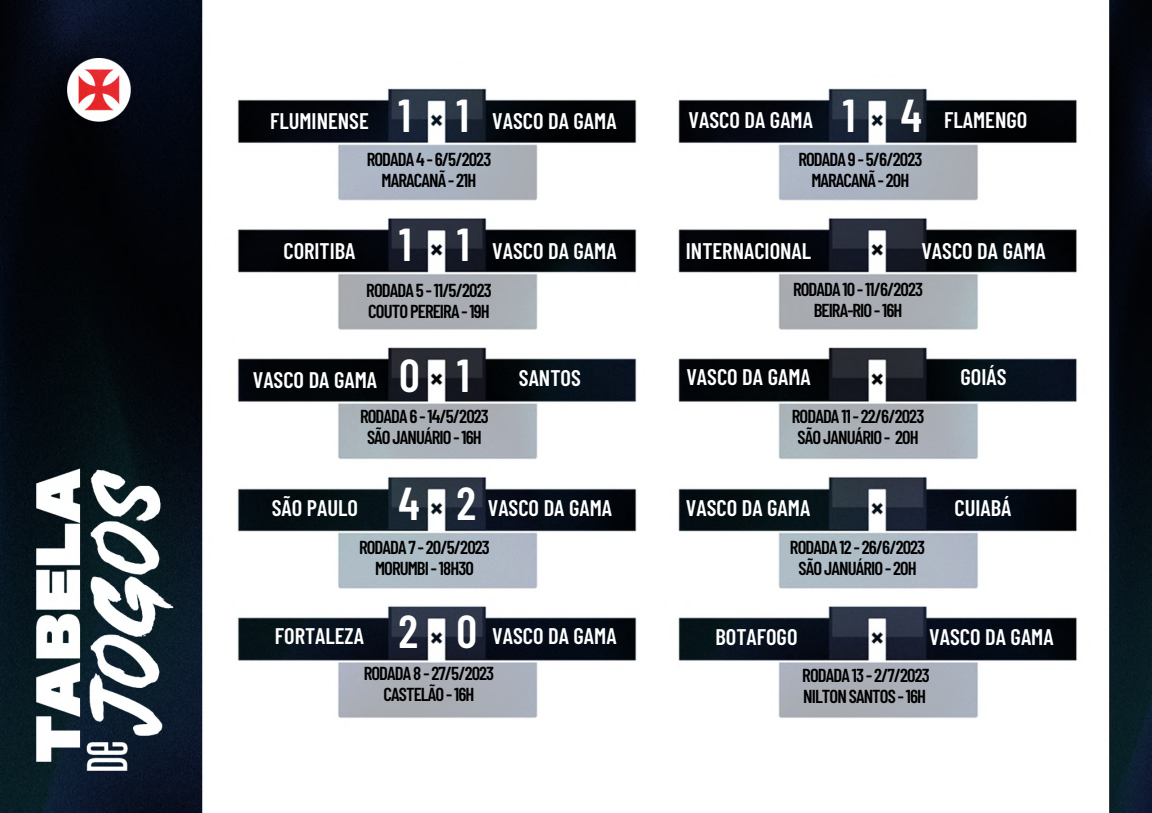
<style>
.page{position:relative;width:1152px;height:813px;background:#fff}
.page>*{position:absolute;margin:0;border:0;box-sizing:border-box;transform-origin:0 0}
.t1{font:600 46.05px "Barlow Condensed";color:#fff}
.t2{font:600 22.5px "Barlow Condensed";color:#fff}
.t3{font:600 18.75px/21px "Barlow Condensed";letter-spacing:-.05em;color:#000;text-align:center}
</style>
<div class="page">
<img style="left:0;top:0;width:1152px;height:812px">
<h1 class="t1" style="left:399px;top:86px;width:72px">1 1</h1>
<p class="t2" style="left:270px;top:106px;width:100px">FLUMINENSE</p>
<p class="t2" style="left:492px;top:106px;width:126px">VASCO DA GAMA</p>
<h1 class="t1" style="left:843px;top:86px;width:81px">1 4</h1>
<p class="t2" style="left:689px;top:105px;width:126px">VASCO DA GAMA</p>
<p class="t2" style="left:944px;top:105px;width:85px">FLAMENGO</p>
<p class="t3" style="left:367px;top:148px;width:126px">RODADA4-6/5/2023<br>MARACANÃ-21H</p>
<p class="t3" style="left:798px;top:148px;width:125px">RODADA9-5/6/2023<br>MARACANÃ-20H</p>
<h1 class="t1" style="left:399px;top:214px;width:72px">1 1</h1>
<p class="t2" style="left:283px;top:237px;width:74px">CORITIBA</p>
<p class="t2" style="left:492px;top:237px;width:126px">VASCO DA GAMA</p>
<p class="t2" style="left:686px;top:236px;width:127px">INTERNACIONAL</p>
<p class="t2" style="left:921px;top:236px;width:126px">VASCO DA GAMA</p>
<p class="t3" style="left:366px;top:279px;width:127px;text-align:left">RODADA5-11/5/2023<br>COUTOPEREIRA-19H</p>
<p class="t3" style="left:793px;top:278px;width:132px">RODADA10-11/6/2023<br>BEIRA-RIO-16H</p>
<h1 class="t1" style="left:399px;top:345px;width:72px">0 1</h1>
<p class="t2" style="left:253px;top:366px;width:126px">VASCO DA GAMA</p>
<p class="t2" style="left:519px;top:363px;width:63px">SANTOS</p>
<p class="t2" style="left:686px;top:362px;width:126px">VASCO DA GAMA</p>
<p class="t2" style="left:961px;top:362px;width:47px">GOIÁS</p>
<p class="t3" style="left:360px;top:405px;width:130px">RODADA6-14/5/2023<br>SÃOJANUÁRIO-16H</p>
<p class="t3" style="left:792px;top:404px;width:134px">RODADA11-22/6/2023<br>SÃOJANUÁRIO- 20H</p>
<h1 class="t1" style="left:399px;top:473px;width:79px">4 2</h1>
<p class="t2" style="left:272px;top:493px;width:88px">SÃO PAULO</p>
<p class="t2" style="left:488px;top:493px;width:126px">VASCO DA GAMA</p>
<p class="t2" style="left:686px;top:493px;width:126px">VASCO DA GAMA</p>
<p class="t2" style="left:955px;top:493px;width:59px">CUIABÁ</p>
<p class="t3" style="left:359px;top:535px;width:132px">RODADA7-20/5/2023<br>MORUMBI-18H30</p>
<p class="t3" style="left:790px;top:535px;width:137px">RODADA12-26/6/2023<br>SÃOJANUÁRIO-20H</p>
<h1 class="t1" style="left:399px;top:602px;width:80px">2 0</h1>
<p class="t2" style="left:275px;top:621px;width:91px">FORTALEZA</p>
<p class="t2" style="left:492px;top:620px;width:126px">VASCO DA GAMA</p>
<p class="t2" style="left:715px;top:622px;width:84px">BOTAFOGO</p>
<p class="t2" style="left:929px;top:622px;width:126px">VASCO DA GAMA</p>
<p class="t3" style="left:364px;top:662px;width:132px">RODADA8-27/5/2023<br>CASTELÃO-16H</p>
<p class="t3" style="left:802px;top:664px;width:129px;text-align:left">RODADA13-2/7/2023<br>NILTONSANTOS-16H</p>
</div>
